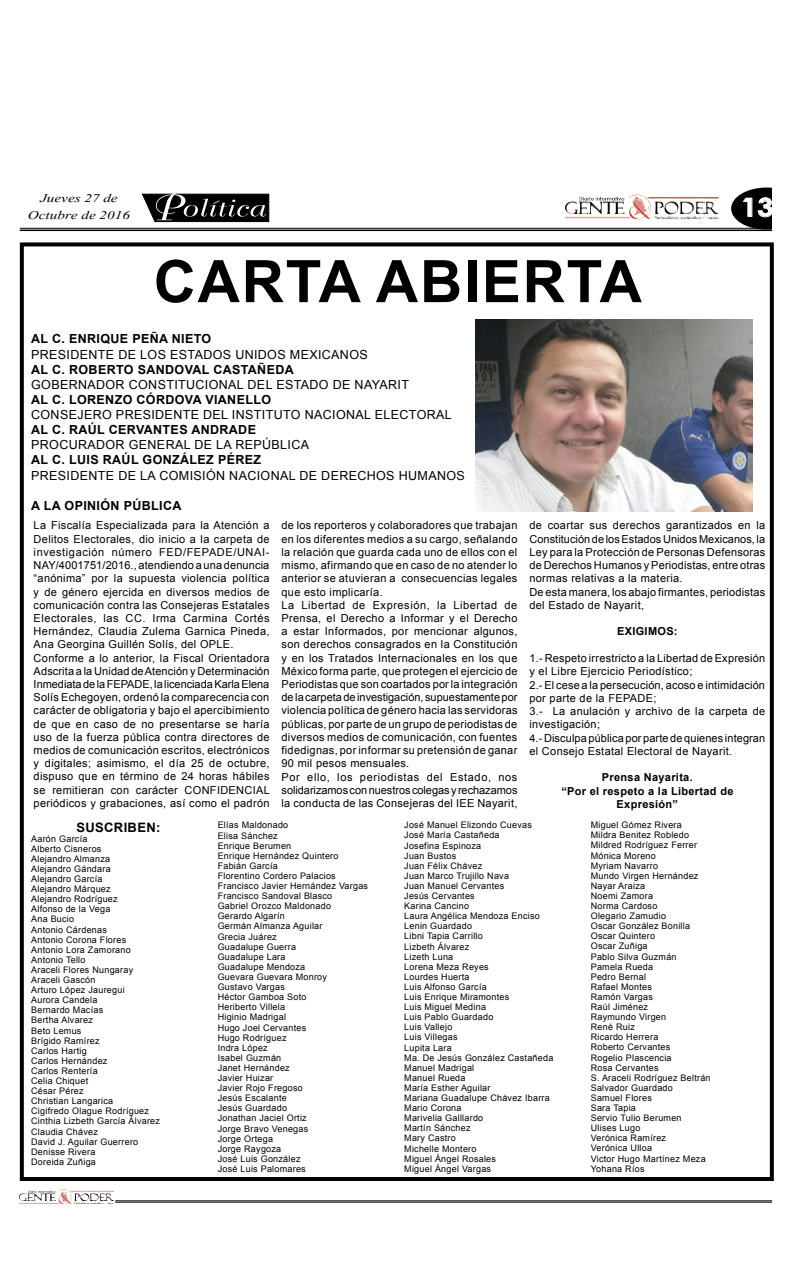
<style>
.page{position:relative;width:792px;height:1276px;background:#fff}
.page>*{position:absolute;margin:0;border:0;box-sizing:border-box;transform-origin:0 0}
.t1{font:700 58.6px "Arial";letter-spacing:.03em;color:#000}
.t2{font:700 25.2px "Century Gothic";color:#fff;scale:1.14 1}
.t3{font:14.6px/17.6px "Vijaya";color:#000;text-align:center;scale:1.29 1}
.t4{font:700 13px "Arial";letter-spacing:.03em;color:#000}
.t5{font:12.5px "Arial";letter-spacing:.03em;color:#000}
.t6{font:700 12.5px "Arial";letter-spacing:.03em;color:#000}
.t7{font:11px/13.2px "Arial";letter-spacing:.03em;color:#000}
.t8{font:700 11px/13.2px "Arial";letter-spacing:.03em;color:#000;text-align:center}
.t9{font:9px/10.1px "Arial";letter-spacing:.03em;color:#000}
</style>
<div class="page">
<img style="left:633px;top:215px;width:15px;height:2px">
<svg style="left:731px;top:187px;width:41px;height:41px"></svg>
<hr style="left:20px;top:228px;width:752px;height:1px;background:#000">
<hr style="left:20px;top:229px;width:752px;height:2px;background:#000">
<img style="left:627px;top:195px;width:23px;height:20px">
<hr style="left:115px;top:1200px;width:657px;height:1px;background:#000">
<hr style="left:115px;top:1201px;width:657px;height:1px;background:#000">
<img style="left:57px;top:1189px;width:15px;height:12px">
<svg style="left:141px;top:193px;width:129px;height:30px;background:#3e3e3e"></svg>
<div style="left:20px;top:242px;width:754px;height:939px;border:4px solid #000"></div>
<img style="left:476px;top:320px;width:276px;height:191px">
<h3 class="t3" style="left:28px;top:187px;width:81px">Jueves 27 de<br>Octubre de 2016</h3>
<h2 class="t2" style="left:741px;top:188px;width:30px">13</h2>
<h1 class="t1" style="left:154px;top:240px;width:490px">CARTA ABIERTA</h1>
<p class="t6" style="left:31px;top:330px;width:182px">AL C. ENRIQUE PEÑA NIETO</p>
<p class="t5" style="left:31px;top:345px;width:338px">PRESIDENTE DE LOS ESTADOS UNIDOS MEXICANOS</p>
<p class="t6" style="left:31px;top:360px;width:264px">AL C. ROBERTO SANDOVAL CASTAÑEDA</p>
<p class="t5" style="left:31px;top:376px;width:379px">GOBERNADOR CONSTITUCIONAL DEL ESTADO DE NAYARIT</p>
<p class="t6" style="left:31px;top:391px;width:241px">AL C. LORENZO CÓRDOVA VIANELLO</p>
<p class="t5" style="left:31px;top:406px;width:422px">CONSEJERO PRESIDENTE DEL INSTITUTO NACIONAL ELECTORAL</p>
<p class="t6" style="left:31px;top:421px;width:226px">AL C. RAÚL CERVANTES ANDRADE</p>
<p class="t5" style="left:31px;top:436px;width:279px">PROCURADOR GENERAL DE LA REPÚBLICA</p>
<p class="t6" style="left:31px;top:451px;width:231px">AL C. LUIS RAÚL GONZÁLEZ PÉREZ</p>
<p class="t5" style="left:31px;top:466px;width:435px">PRESIDENTE DE LA COMISIÓN NACIONAL DE DERECHOS HUMANOS</p>
<p class="t6" style="left:31px;top:496px;width:152px">A LA OPINIÓN PÚBLICA</p>
<p class="t7" style="left:34px;top:519px;width:238px">La Fiscalía Especializada para la Atención a Delitos Electorales, dio inicio a la carpeta de investigación número FED/FEPADE/UNAI-NAY/4001751/2016., atendiendo a una denuncia “anónima” por la supuesta violencia política y de género ejercida en diversos medios de comunicación contra las Consejeras Estatales Electorales, las CC. Irma Carmina Cortés Hernández, Claudia Zulema Garnica Pineda, Ana Georgina Guillén Solís, del OPLE.<br>Conforme a lo anterior, la Fiscal Orientadora Adscrita a la Unidad de Atención y Determinación Inmediata de la FEPADE, la licenciada Karla Elena Solís Echegoyen, ordenó la comparecencia con carácter de obligatoria y bajo el apercibimiento de que en caso de no presentarse se haría uso de la fuerza pública contra directores de medios de comunicación escritos, electrónicos y digitales; asimismo, el día 25 de octubre, dispuso que en término de 24 horas hábiles se remitieran con carácter CONFIDENCIAL periódicos y grabaciones, así como el padrón</p>
<p class="t7" style="left:282px;top:519px;width:237px">de los reporteros y colaboradores que trabajan en los diferentes medios a su cargo, señalando la relación que guarda cada uno de ellos con el mismo, afirmando que en caso de no atender lo anterior se atuvieran a consecuencias legales que esto implicaría.<br>La Libertad de Expresión, la Libertad de Prensa, el Derecho a Informar y el Derecho a estar Informados, por mencionar algunos, son derechos consagrados en la Constitución y en los Tratados Internacionales en los que México forma parte, que protegen el ejercicio de Periodistas que son coartados por la integración de la carpeta de investigación, supuestamente por violencia política de género hacia las servidoras públicas, por parte de un grupo de periodistas de diversos medios de comunicación, con fuentes fidedignas, por informar su pretensión de ganar 90 mil pesos mensuales.<br>Por ello, los periodistas del Estado, nos solidarizamos con nuestros colegas y rechazamos la conducta de las Consejeras del IEE Nayarit,</p>
<p class="t7" style="left:529px;top:519px;width:237px">de coartar sus derechos garantizados en la Constitución de los Estados Unidos Mexicanos, la Ley para la Protección de Personas Defensoras de Derechos Humanos y Periodistas, entre otras normas relativas a la materia.<br>De esta manera, los abajo firmantes, periodistas del Estado de Nayarit,</p>
<p class="t8" style="left:617px;top:625px;width:62px">EXIGIMOS:</p>
<p class="t7" style="left:529px;top:651px;width:237px">1.- Respeto irrestricto a la Libertad de Expresión y el Libre Ejercicio Periodístico;<br>2.- El cese a la persecución, acoso e intimidación por parte de la FEPADE;<br>3.- La anulación y archivo de la carpeta de investigación;<br>4.- Disculpa pública por parte de quienes integran el Consejo Estatal Electoral de Nayarit.</p>
<p class="t8" style="left:561px;top:771px;width:174px">Prensa Nayarita.<br>“Por el respeto a la Libertad de<br>Expresión”</p>
<p class="t4" style="left:76px;top:818px;width:86px">SUSCRIBEN:</p>
<p class="t9" style="left:31px;top:833px;width:130px">Aarón García<br>Alberto Cisneros<br>Alejandro Almanza<br>Alejandro Gándara<br>Alejandro García<br>Alejandro Márquez<br>Alejandro Rodríguez<br>Alfonso de la Vega<br>Ana Bucio<br>Antonio Cárdenas<br>Antonio Corona Flores<br>Antonio Lora Zamorano<br>Antonio Tello<br>Araceli Flores Nungaray<br>Araceli Gascón<br>Arturo López Jauregui<br>Aurora Candela<br>Bernardo Macías<br>Bertha Alvarez<br>Beto Lemus<br>Brígido Ramírez<br>Carlos Hartig<br>Carlos Hernández<br>Carlos Rentería<br>Celia Chiquet<br>César Pérez<br>Christian Langarica<br>Cigifredo Olague Rodríguez<br>Cinthia Lizbeth García Álvarez<br>Claudia Chávez<br>David J. Aguilar Guerrero<br>Denisse Rivera<br>Doreida Zuñiga</p>
<p class="t9" style="left:218px;top:820px;width:152px">Elías Maldonado<br>Elisa Sánchez<br>Enrique Berumen<br>Enrique Hernández Quintero<br>Fabián García<br>Florentino Cordero Palacios<br>Francisco Javier Hernández Vargas<br>Francisco Sandoval Blasco<br>Gabriel Orozco Maldonado<br>Gerardo Algarín<br>Germán Almanza Aguilar<br>Grecia Juárez<br>Guadalupe Guerra<br>Guadalupe Lara<br>Guadalupe Mendoza<br>Guevara Guevara Monroy<br>Gustavo Vargas<br>Héctor Gamboa Soto<br>Heriberto Villela<br>Higinio Madrigal<br>Hugo Joel Cervantes<br>Hugo Rodríguez<br>Indra López<br>Isabel Guzmán<br>Janet Hernández<br>Javier Huizar<br>Javier Rojo Fregoso<br>Jesús Escalante<br>Jesús Guardado<br>Jonathan Jaciel Ortiz<br>Jorge Bravo Venegas<br>Jorge Ortega<br>Jorge Raygoza<br>José Luis González<br>José Luis Palomares</p>
<p class="t9" style="left:404px;top:820px;width:151px">José Manuel Elizondo Cuevas<br>José María Castañeda<br>Josefina Espinoza<br>Juan Bustos<br>Juan Félix Chávez<br>Juan Marco Trujillo Nava<br>Juan Manuel Cervantes<br>Jesús Cervantes<br>Karina Cancino<br>Laura Angélica Mendoza Enciso<br>Lenin Guardado<br>Libni Tapia Carrillo<br>Lizbeth Álvarez<br>Lizeth Luna<br>Lorena Meza Reyes<br>Lourdes Huerta<br>Luis Alfonso García<br>Luis Enrique Miramontes<br>Luis Miguel Medina<br>Luis Pablo Guardado<br>Luis Vallejo<br>Luis Villegas<br>Lupita Lara<br>Ma. De Jesús González Castañeda<br>Manuel Madrigal<br>Manuel Rueda<br>María Esther Aguilar<br>Mariana Guadalupe Chávez Ibarra<br>Mario Corona<br>Marivelia Galllardo<br>Martín Sánchez<br>Mary Castro<br>Michelle Montero<br>Miguel Ángel Rosales<br>Miguel Ángel Vargas</p>
<p class="t9" style="left:591px;top:820px;width:121px">Miguel Gómez Rivera<br>Mildra Benitez Robledo<br>Mildred Rodríguez Ferrer<br>Mónica Moreno<br>Myriam Navarro<br>Mundo Virgen Hernández<br>Nayar Araiza<br>Noemi Zamora<br>Norma Cardoso<br>Olegario Zamudio<br>Oscar González Bonilla<br>Oscar Quintero<br>Oscar Zuñiga<br>Pablo Silva Guzmán<br>Pamela Rueda<br>Pedro Bernal<br>Rafael Montes<br>Ramón Vargas<br>Raúl Jiménez<br>Raymundo Virgen<br>René Ruiz<br>Ricardo Herrera<br>Roberto Cervantes<br>Rogelio Plascencia<br>Rosa Cervantes<br>S. Araceli Rodríguez Beltrán<br>Salvador Guardado<br>Samuel Flores<br>Sara Tapia<br>Servio Tulio Berumen<br>Ulises Lugo<br>Verónica Ramírez<br>Verónica Ulloa<br>Victor Hugo Martínez Meza<br>Yohana Ríos</p>
</div>
